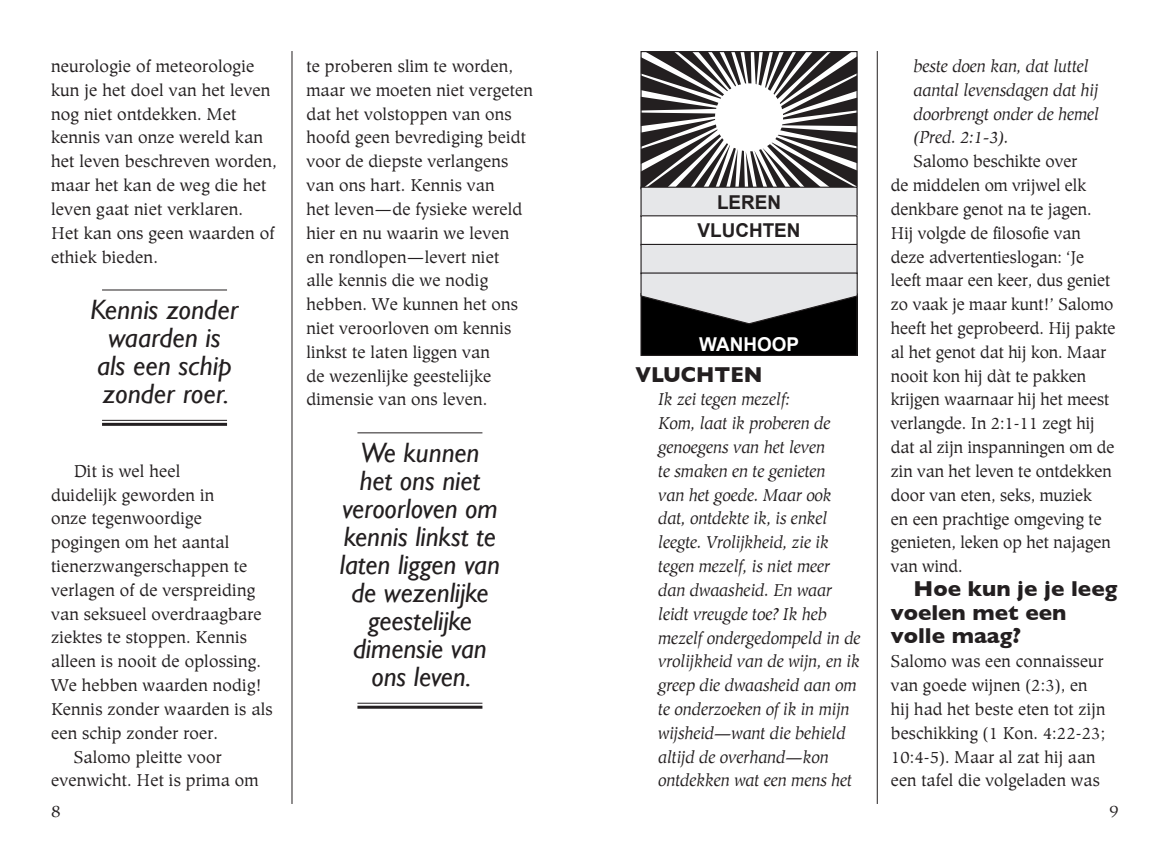
<style>
.page{position:relative;width:1169px;height:855px;background:#fff}
.page>*{position:absolute;margin:0;border:0;box-sizing:border-box;transform-origin:0 0}
.t1{font:italic 28px/28px "Gill Sans";color:#231f20;text-align:center}
.t2{font:700 22px/23.8px "Gill Sans";color:#231f20}
.t3{font:700 22px "Gill Sans";color:#231f20;scale:.94 1}
.t4{font:700 19px/28.6px "Arial";color:#231f20;text-align:center}
.t5{font:700 19px "Arial";color:#fff}
.t6{font:18px/23.8px "Hiroshige ATT";letter-spacing:.01em;color:#231f20}
.t7{font:18px/23.8px "Hiroshige ATT";letter-spacing:.01em;color:#231f20;scale:.96 1}
.t8{font:italic 18px/23.8px "Hiroshige ATT";color:#231f20;scale:.96 1}
</style>
<div class="page">
<hr style="left:291px;top:51px;width:1px;height:753px;background:#231f20">
<hr style="left:877px;top:51px;width:1px;height:753px;background:#231f20">
<hr style="left:102px;top:289px;width:125px;height:1px;background:#231f20">
<hr style="left:102px;top:420px;width:125px;height:1px;background:#231f20">
<hr style="left:102px;top:423px;width:125px;height:3px;background:#231f20">
<hr style="left:357px;top:432px;width:125px;height:1px;background:#231f20">
<hr style="left:357px;top:703px;width:125px;height:1px;background:#231f20">
<hr style="left:357px;top:706px;width:125px;height:3px;background:#231f20">
<div style="left:641px;top:294px;width:216px;height:61px;background:#000"></div>
<div style="left:640px;top:293px;width:218px;height:63px;border:1px solid #231f20"></div>
<svg style="left:641px;top:51px;width:216px;height:136px"></svg>
<div style="left:715px;top:83px;width:68px;height:68px;background:#fff;border-radius:50%"></div>
<div style="left:641px;top:187px;width:216px;height:29px;background:#e6e7e9"></div>
<div style="left:640px;top:187px;width:218px;height:30px;border:1px solid #231f20"></div>
<div style="left:640px;top:215px;width:218px;height:31px;border:1px solid #231f20"></div>
<div style="left:641px;top:244px;width:216px;height:30px;background:#e6e7e9"></div>
<div style="left:640px;top:244px;width:218px;height:30px;border:1px solid #231f20"></div>
<svg style="left:640px;top:272px;width:218px;height:53px"></svg>
<p class="t6" style="left:51px;top:54px;width:227px">neurologie of meteorologie kun je het doel van het leven nog niet ontdekken. Met kennis van onze wereld kan het leven beschreven worden, maar het kan de weg die het leven gaat niet verklaren.<br>Het kan ons geen waarden of ethiek bieden.</p>
<h1 class="t1" style="left:91px;top:295px;width:149px">Kennis zonder waarden is als een schip zonder roer.</h1>
<p class="t6" style="left:74px;top:459px;width:108px">Dit is wel heel</p>
<p class="t6" style="left:51px;top:483px;width:165px">duidelijk geworden in</p>
<p class="t6" style="left:51px;top:507px;width:152px">onze tegenwoordige</p>
<p class="t6" style="left:51px;top:530px;width:180px">pogingen om het aantal</p>
<p class="t6" style="left:51px;top:554px;width:198px">tienerzwangerschappen te</p>
<p class="t6" style="left:51px;top:578px;width:206px">verlagen of de verspreiding</p>
<p class="t6" style="left:51px;top:602px;width:212px">van seksueel overdraagbare</p>
<p class="t6" style="left:51px;top:626px;width:198px">ziektes te stoppen. Kennis</p>
<p class="t6" style="left:51px;top:649px;width:212px">alleen is nooit de oplossing.</p>
<p class="t6" style="left:51px;top:673px;width:212px">We hebben waarden nodig!</p>
<p class="t6" style="left:51px;top:697px;width:223px">Kennis zonder waarden is als</p>
<p class="t6" style="left:51px;top:721px;width:168px">een schip zonder roer.</p>
<p class="t6" style="left:74px;top:745px;width:149px">Salomo pleitte voor</p>
<p class="t6" style="left:51px;top:769px;width:209px">evenwicht. Het is prima om</p>
<p class="t6" style="left:306px;top:54px;width:228px">te proberen slim te worden, maar we moeten niet vergeten dat het volstoppen van ons hoofd geen bevrediging beidt voor de diepste verlangens van ons hart. Kennis van<br>het leven—de fysieke wereld hier en nu waarin we leven<br>en rondlopen—levert niet<br>alle kennis die we nodig hebben. We kunnen het ons niet veroorloven om kennis linkst te laten liggen van<br>de wezenlijke geestelijke dimensie van ons leven.</p>
<h1 class="t1" style="left:340px;top:438px;width:162px">We kunnen<br>het ons niet veroorloven om kennis linkst te laten liggen van de wezenlijke geestelijke dimensie van ons leven.</h1>
<p class="t4" style="left:698px;top:188px;width:104px">LEREN<br>VLUCHTEN</p>
<p class="t5" style="left:699px;top:334px;width:101px">WANHOOP</p>
<p class="t3" style="left:635px;top:361px;width:137px">VLUCHTEN</p>
<p class="t8" style="left:658px;top:387px;width:212px">Ik zei tegen mezelf:<br>Kom, laat ik proberen de genoegens van het leven<br>te smaken en te genieten<br>van het goede. Maar ook dat, ontdekte ik, is enkel leegte. Vrolijkheid, zie ik tegen mezelf, is niet meer dan dwaasheid. En waar leidt vreugde toe? Ik heb mezelf ondergedompeld in de vrolijkheid van de wijn, en ik greep die dwaasheid aan om te onderzoeken of ik in mijn wijsheid—want die behield altijd de overhand—kon ontdekken wat een mens het</p>
<p class="t8" style="left:914px;top:54px;width:195px">beste doen kan, dat luttel aantal levensdagen dat hij doorbrengt onder de hemel (Pred. 2:1-3).</p>
<p class="t7" style="left:891px;top:149px;width:235px;text-indent:23px">Salomo beschikte over<br>de middelen om vrijwel elk denkbare genot na te jagen.<br>Hij volgde de filosofie van deze advertentieslogan: ‘Je leeft maar een keer, dus geniet zo vaak je maar kunt!’ Salomo heeft het geprobeerd. Hij pakte al het genot dat hij kon. Maar nooit kon hij dàt te pakken krijgen waarnaar hij het meest verlangde. In 2:1-11 zegt hij dat al zijn inspanningen om de zin van het leven te ontdekken door van eten, seks, muziek<br>en een prachtige omgeving te genieten, leken op het najagen van wind.</p>
<p class="t2" style="left:891px;top:576px;width:228px;text-indent:23px">Hoe kun je je leeg voelen met een volle maag?</p>
<p class="t7" style="left:891px;top:649px;width:225px">Salomo was een connaisseur van goede wijnen (2:3), en hij had het beste eten tot zijn beschikking (1 Kon. 4:22-23;<br>10:4-5). Maar al zat hij aan een tafel die volgeladen was</p>
<p class="t6" style="left:51px;top:799px;width:11px">8</p>
<p class="t6" style="left:1109px;top:799px;width:11px">9</p>
</div>
